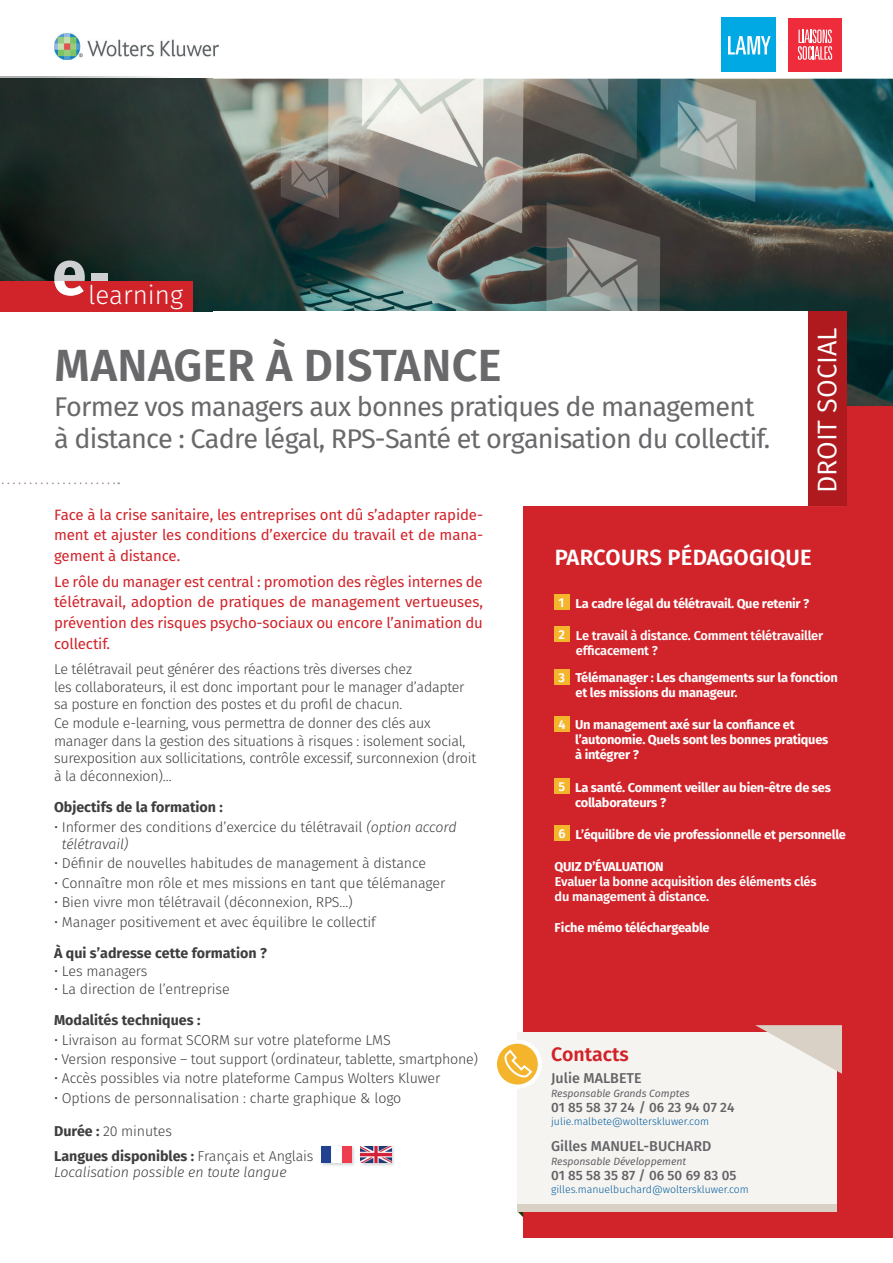
<style>
.page{position:relative;width:893px;height:1263px;background:#fff}
.page>*{position:absolute;margin:0;border:0;box-sizing:border-box;transform-origin:0 0}
.t1{font:600 45px "Fira Sans";letter-spacing:.01em;color:#69696c}
.t2{font:27px/31.5px "Fira Sans";letter-spacing:-.03em;color:#69696c}
.t3{font:27px "Fira Sans";color:#fff}
.t4{font:300 25.95px "Fira Sans";color:#fff}
.t5{font:600 22.05px "Fira Sans";letter-spacing:.01em;color:#fff}
.t6{font:600 19.5px "Fira Sans";color:#d1232a}
.t7{font:15px/20.5px "Fira Sans";letter-spacing:-.01em;color:#d1232a;text-align:justify}
.t8{font:300 14.25px/17.2px "Fira Sans";letter-spacing:-.02em;color:#3e3e3f}
.t9{font:700 14.25px "Fira Sans";color:#3e3e3f}
.t10{font:italic 300 14.25px "Fira Sans";letter-spacing:-.01em;color:#3e3e3f}
.t11{font:500 14.25px "Fira Sans";color:#636366}
.t12{font:500 13.5px "Fira Sans";color:#636366}
.t13{font:700 12.9px/15px "Fira Sans";letter-spacing:-.02em;color:#fff}
.t14{font:600 12.9px/15px "Fira Sans";letter-spacing:-.02em;color:#fff}
.t15{font:300 10.5px "Fira Sans";color:#005d9c}
.t16{font:italic 10.5px "Fira Sans";letter-spacing:-.005em;color:#636366}
.s1{font-style:italic}
.s2{font-weight:700}
.s3{font-weight:600}
</style>
<div class="page">
<img style="left:212px;top:79px;width:681px;height:327px">
<div style="left:523px;top:406px;width:370px;height:832px;background:#d1232a"></div>
<div style="left:0;top:311px;width:842px;height:195px;background:#fff"></div>
<div style="left:808px;top:311px;width:38px;height:195px;background:#ae1a1e"></div>
<svg style="left:2px;top:482px;width:117px;height:2px"></svg>
<svg style="left:517px;top:1211px;width:6px;height:6px"></svg>
<div style="left:517px;top:1032px;width:319px;height:175px;background:#f6f4f1"></div>
<svg style="left:497px;top:1040px;width:45px;height:48px"></svg>
<img style="left:503px;top:1049px;width:30px;height:29px">
<div style="left:517px;top:1204px;width:319px;height:7px;background:#d9d0c6"></div>
<svg style="left:755px;top:1025px;width:87px;height:49px"></svg>
<img style="left:54px;top:34px;width:165px;height:26px">
<div style="left:722px;top:17px;width:54px;height:55px;background:#00a8e4"></div>
<svg style="left:728px;top:36px;width:43px;height:18px"></svg>
<div style="left:788px;top:18px;width:54px;height:54px;background:#ee2c3b"></div>
<svg style="left:798px;top:30px;width:34px;height:30px"></svg>
<svg style="left:0;top:77px;width:212px;height:2px"></svg>
<img style="left:0;top:79px;width:212px;height:232px">
<div style="left:0;top:281px;width:192px;height:30px;background:#d1232a"></div>
<div style="left:91px;top:274px;width:16px;height:7px;background:#cecfd1"></div>
<svg style="left:54px;top:261px;width:31px;height:35px"></svg>
<div style="left:555px;top:594px;width:15px;height:16px;background:#f4b42c"></div>
<div style="left:555px;top:626px;width:15px;height:16px;background:#f4b42c"></div>
<div style="left:555px;top:669px;width:15px;height:15px;background:#f4b42c"></div>
<div style="left:555px;top:716px;width:15px;height:15px;background:#f4b42c"></div>
<div style="left:555px;top:778px;width:15px;height:15px;background:#f4b42c"></div>
<div style="left:555px;top:825px;width:15px;height:15px;background:#f4b42c"></div>
<img style="left:322px;top:1146px;width:72px;height:20px">
<img style="left:321px;top:1146px;width:31px;height:17px">
<img style="left:361px;top:1146px;width:30px;height:17px">
<h3 class="t4" style="left:88px;top:276px;width:96px">learning</h3>
<h1 class="t1" style="left:55px;top:328px;width:449px">MANAGER À DISTANCE</h1>
<h2 class="t2" style="left:54px;top:390px;width:717px">Formez vos managers aux bonnes pratiques de management à distance : Cadre légal, RPS-Santé et organisation du collectif.</h2>
<h2 class="t3" style="left:807px;top:493px;width:167px;rotate:-90deg">DROIT SOCIAL</h2>
<p class="t7" style="left:54px;top:504px;width:430px">Face à la crise sanitaire, les entreprises ont dû s’adapter rapide&shy;ment et ajuster les conditions d’exercice du travail et de mana&shy;gement à distance.</p>
<p class="t7" style="left:54px;top:571px;width:430px">Le rôle du manager est central : promotion des règles internes de télétravail, adoption de pratiques de management vertueuses, prévention des risques psycho-sociaux ou encore l’animation du collectif.</p>
<p class="t8" style="left:54px;top:661px;width:412px">Le télétravail peut générer des réactions très diverses chez<br>les collaborateurs, il est donc important pour le manager d’adapter sa posture en fonction des postes et du profil de chacun.</p>
<p class="t8" style="left:54px;top:714px;width:424px">Ce module e-learning, vous permettra de donner des clés aux manager dans la gestion des situations à risques : isolement social, surexposition aux sollicitations, contrôle excessif, surconnexion (droit à la déconnexion)…</p>
<p class="t9" style="left:54px;top:795px;width:170px">Objectifs de la formation :</p>
<p class="t8" style="left:62px;top:818px;width:397px;text-indent:-8px">• Informer des conditions d’exercice du télétravail <span class="s1">(option accord télétravail)</span></p>
<p class="t8" style="left:54px;top:855px;width:374px">• Définir de nouvelles habitudes de management à distance</p>
<p class="t8" style="left:54px;top:874px;width:393px">• Connaître mon rôle et mes missions en tant que télémanager</p>
<p class="t8" style="left:54px;top:893px;width:300px">• Bien vivre mon télétravail (déconnexion, RPS…)</p>
<p class="t8" style="left:54px;top:913px;width:323px">• Manager positivement et avec équilibre le collectif</p>
<p class="t9" style="left:54px;top:941px;width:214px">À qui s’adresse cette formation ?</p>
<p class="t8" style="left:54px;top:962px;width:95px">• Les managers</p>
<p class="t8" style="left:54px;top:980px;width:177px">• La direction de l’entreprise</p>
<p class="t9" style="left:54px;top:1008px;width:148px">Modalités techniques :</p>
<p class="t8" style="left:54px;top:1031px;width:338px">• Livraison au format SCORM sur votre plateforme LMS</p>
<p class="t8" style="left:54px;top:1050px;width:426px">• Version responsive – tout support (ordinateur, tablette, smartphone)</p>
<p class="t8" style="left:54px;top:1070px;width:388px">• Accès possibles via notre plateforme Campus Wolters Kluwer</p>
<p class="t8" style="left:54px;top:1089px;width:349px">• Options de personnalisation : charte graphique &amp; logo</p>
<p class="t8" style="left:54px;top:1118px;width:261px;line-height:25.8px"><span class="s2">Durée :</span> 20 minutes<br><span class="s2">Langues disponibles :</span> Français et Anglais</p>
<p class="t10" style="left:54px;top:1162px;width:234px">Localisation possible en toute langue</p>
<h3 class="t5" style="left:555px;top:539px;width:259px">PARCOURS PÉDAGOGIQUE</h3>
<p class="t13" style="left:558px;top:595px;width:252px"><span class="s3">1</span> La cadre légal du télétravail. Que retenir ?</p>
<p class="t14" style="left:576px;top:627px;width:249px;text-indent:-18px">2 Le travail à distance. Comment télétravailler efficacement ?</p>
<p class="t13" style="left:576px;top:669px;width:264px;text-indent:-17px"><span class="s3">3</span> Télémanager : Les changements sur la fonction et les missions du manageur.</p>
<p class="t13" style="left:575px;top:716px;width:255px;text-indent:-17px"><span class="s3">4</span> Un management axé sur la confiance et l’autonomie. Quels sont les bonnes pratiques à intégrer ?</p>
<p class="t13" style="left:575px;top:779px;width:257px;text-indent:-17px"><span class="s3">5</span> La santé. Comment veiller au bien-être de ses collaborateurs ?</p>
<p class="t13" style="left:558px;top:826px;width:289px"><span class="s3">6</span> L’équilibre de vie professionnelle et personnelle</p>
<p class="t13" style="left:555px;top:858px;width:111px">QUIZ D’ÉVALUATION</p>
<p class="t14" style="left:555px;top:873px;width:263px">Evaluer la bonne acquisition des éléments clés du management à distance.</p>
<p class="t13" style="left:555px;top:919px;width:157px">Fiche mémo téléchargeable</p>
<h3 class="t6" style="left:551px;top:1038px;width:79px">Contacts</h3>
<p class="t11" style="left:551px;top:1067px;width:92px">Julie MALBETE</p>
<p class="t16" style="left:551px;top:1085px;width:140px">Responsable Grands Comptes</p>
<p class="t12" style="left:551px;top:1096px;width:185px">01 85 58 37 24 / 06 23 94 07 24</p>
<p class="t15" style="left:551px;top:1114px;width:159px">julie.malbete@wolterskluwer.com</p>
<p class="t11" style="left:551px;top:1134px;width:162px">Gilles MANUEL-BUCHARD</p>
<p class="t16" style="left:551px;top:1153px;width:137px">Responsable Développement</p>
<p class="t12" style="left:551px;top:1164px;width:187px">01 85 58 35 87 / 06 50 69 83 05</p>
<p class="t15" style="left:551px;top:1182px;width:199px">gilles.manuelbuchard@wolterskluwer.com</p>
</div>
